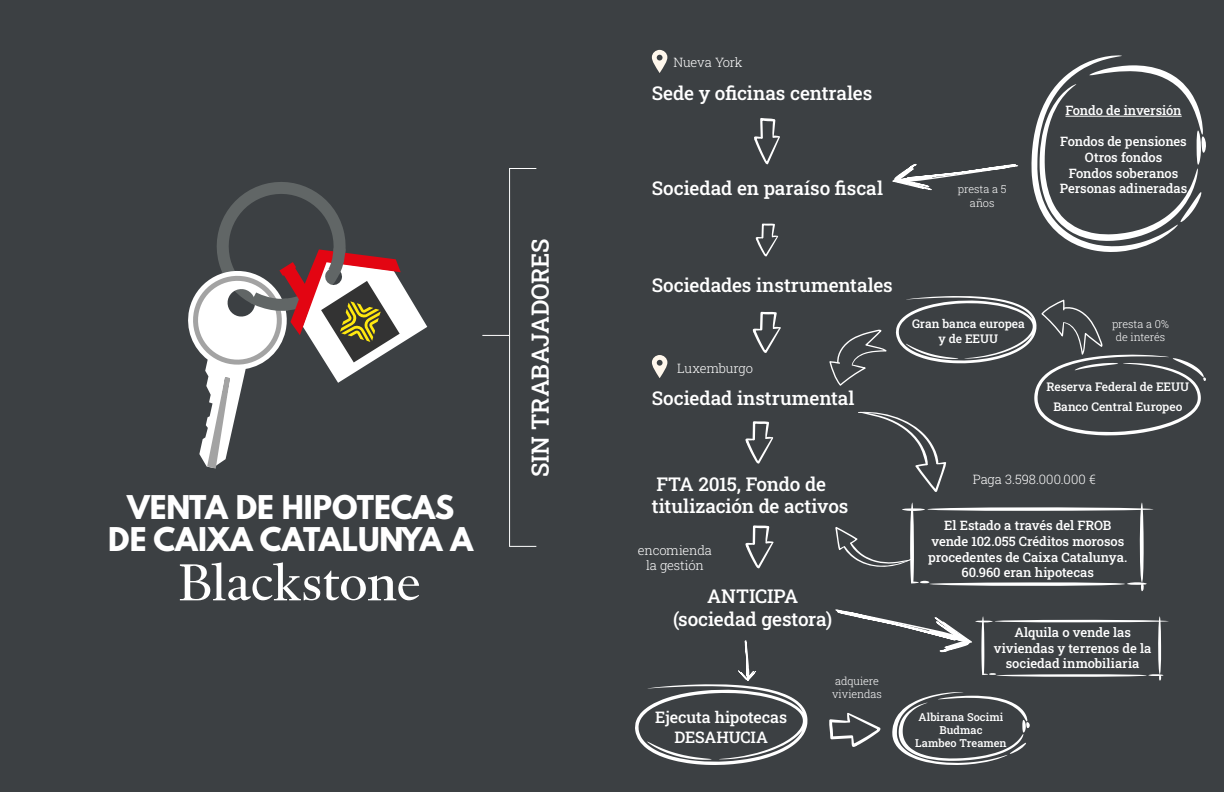
<style>
.page{position:relative;width:1224px;height:792px;background:#3c4043}
.page>*{position:absolute;margin:0;border:0;box-sizing:border-box;transform-origin:0 0}
.t1{font:700 29px/32px "League Spartan";color:#fff;text-align:center}
.t2{font:500 24px "Roboto Slab";letter-spacing:-.005em;color:#fff}
.t3{font:500 19px/22.8px "Roboto Slab";letter-spacing:-.005em;color:#fff}
.t4{font:500 16px/19.2px "Roboto Slab";letter-spacing:-.005em;color:#fff;text-align:center}
.t5{font:500 13px/15.6px "Roboto Slab";letter-spacing:-.01em;color:#fff;text-align:center}
.t6{font:300 13px/15.6px "Roboto Slab";letter-spacing:-.01em;color:#fff;text-align:center}
.t7{font:500 12px/20px "Roboto Slab";letter-spacing:-.005em;color:#fff;text-align:center}
.t8{font:300 11px/13.2px "Roboto Slab";letter-spacing:-.005em;color:#fff;text-align:center}
.t9{font:500 11px/13.2px "Roboto Slab";letter-spacing:.005em;color:#fff;text-align:center}
</style>
<div class="page">
<svg style="left:652px;top:50px;width:15px;height:23px"></svg>
<svg style="left:652px;top:355px;width:15px;height:23px"></svg>
<svg style="left:753px;top:312px;width:28px;height:41px"></svg>
<svg style="left:756px;top:223px;width:22px;height:34px"></svg>
<svg style="left:754px;top:118px;width:26px;height:46px"></svg>
<svg style="left:745px;top:421px;width:28px;height:43px"></svg>
<svg style="left:745px;top:525px;width:29px;height:43px"></svg>
<svg style="left:1031px;top:55px;width:175px;height:197px"></svg>
<svg style="left:892px;top:164px;width:126px;height:26px"></svg>
<svg style="left:829px;top:296px;width:377px;height:196px"></svg>
<svg style="left:835px;top:502px;width:319px;height:90px"></svg>
<svg style="left:835px;top:609px;width:334px;height:72px"></svg>
<svg style="left:892px;top:692px;width:138px;height:73px"></svg>
<svg style="left:829px;top:713px;width:52px;height:34px"></svg>
<svg style="left:635px;top:640px;width:173px;height:125px"></svg>
<svg style="left:510px;top:168px;width:26px;height:1px"></svg>
<hr style="left:509px;top:168px;width:1px;height:379px;background:#fff">
<svg style="left:510px;top:546px;width:26px;height:1px"></svg>
<svg style="left:482px;top:335px;width:27px;height:1px"></svg>
<svg style="left:188px;top:182px;width:239px;height:287px"></svg>
<svg style="left:180px;top:562px;width:239px;height:38px"></svg>
<h1 class="t1" style="left:108px;top:490px;width:366px">VENTA DE HIPOTECAS<br>DE CAIXA CATALUNYA A</h1>
<h2 class="t2" style="left:524px;top:477px;width:240px;rotate:-90deg">SIN TRABAJADORES</h2>
<p class="t6" style="left:674px;top:54px;width:70px">Nueva York</p>
<h3 class="t3" style="left:652px;top:81px;width:222px">Sede y oficinas centrales</h3>
<h3 class="t3" style="left:652px;top:176px;width:233px">Sociedad en paraíso fiscal</h3>
<p class="t5" style="left:1065px;top:102px;width:118px">Fondo de inversión</p>
<p class="t5" style="left:1060px;top:134px;width:128px">Fondos de pensiones<br>Otros fondos<br>Fondos soberanos</p>
<p class="t8" style="left:958px;top:183px;width:50px">presta a 5</p>
<p class="t5" style="left:1060px;top:180px;width:129px">Personas adineradas</p>
<p class="t8" style="left:970px;top:196px;width:26px">años</p>
<h3 class="t3" style="left:652px;top:273px;width:242px">Sociedades instrumentales</h3>
<p class="t6" style="left:677px;top:361px;width:77px">Luxemburgo</p>
<h3 class="t3" style="left:652px;top:386px;width:204px">Sociedad instrumental</h3>
<p class="t7" style="left:912px;top:316px;width:114px;line-height:15px">Gran banca europea y de EEUU</p>
<p class="t8" style="left:1112px;top:317px;width:58px">presta a 0% de interés</p>
<p class="t7" style="left:1047px;top:376px;width:144px">Reserva Federal de EEUU<br>Banco Central Europeo</p>
<h3 class="t3" style="left:652px;top:472px;width:198px">FTA 2015, Fondo de titulización de activos</h3>
<p class="t6" style="left:638px;top:542px;width:76px">encomienda la gestión</p>
<h3 class="t3" style="left:673px;top:584px;width:161px;text-align:center">ANTICIPA (sociedad gestora)</h3>
<p class="t4" style="left:655px;top:708px;width:133px">Ejecuta hipotecas<br>DESAHUCIA</p>
<p class="t8" style="left:832px;top:674px;width:51px;text-align:left">adquiere viviendas</p>
<p class="t6" style="left:973px;top:471px;width:124px">Paga 3.598.000.000 €</p>
<p class="t5" style="left:928px;top:517px;width:200px">El Estado a través del FROB vende 102.055 Créditos morosos procedentes de Caixa Catalunya.<br>60.960 eran hipotecas</p>
<p class="t5" style="left:994px;top:624px;width:159px">Alquila o vende las viviendas y terrenos de la sociedad inmobiliaria</p>
<p class="t9" style="left:915px;top:710px;width:93px">Albirana Socimi<br>Budmac<br>Lambeo Treamen</p>
</div>
